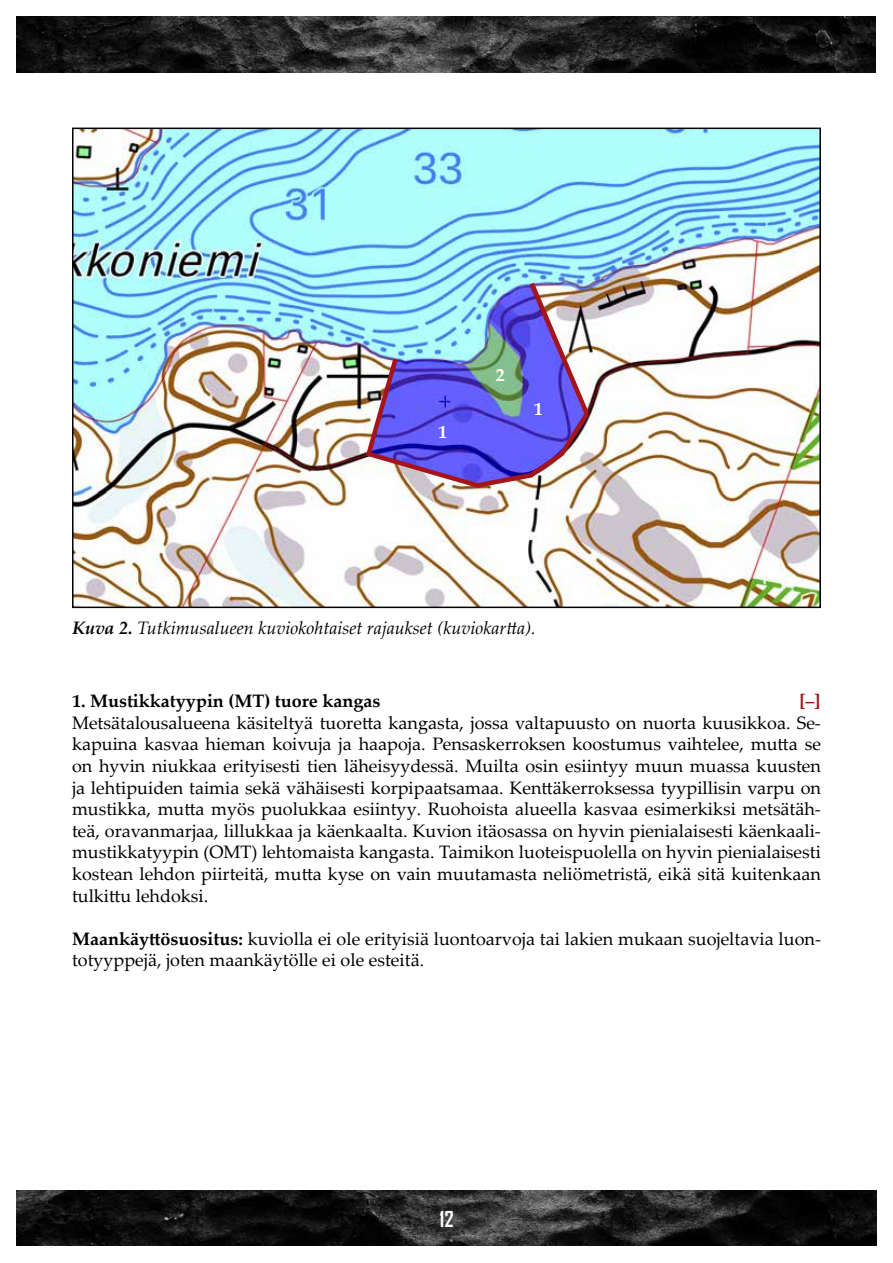
<style>
.page{position:relative;width:893px;height:1263px;background:#fff}
.page>*{position:absolute;margin:0;border:0;box-sizing:border-box;transform-origin:0 0}
.t1{font:700 21px "Agency FB";color:#fff}
.t2{font:18px/21.6px "Palatino Linotype";color:#000;text-align:justify}
.t3{font:italic 18px "Palatino Linotype";color:#000}
.t4{font:700 18px "Palatino Linotype";color:#000}
.t5{font:700 18px "Palatino Linotype";color:#a3151a}
.t6{font:700 18px "Palatino Linotype";color:#fff}
.s1{font-weight:700}
</style>
<div class="page">
<img style="left:17px;top:1191px;width:859px;height:55px">
<img style="left:17px;top:17px;width:859px;height:55px">
<img style="left:75px;top:131px;width:743px;height:474px">
<div style="left:72px;top:128px;width:749px;height:480px;border:2px solid #000"></div>
<img style="left:361px;top:278px;width:232px;height:213px">
<p class="t6" style="left:438px;top:419px;width:10px">1</p>
<p class="t6" style="left:496px;top:362px;width:10px">2</p>
<p class="t6" style="left:534px;top:396px;width:10px">1</p>
<p class="t3" style="left:72px;top:615px;width:465px"><span class="s1">Kuva 2.</span> Tutkimusalueen kuviokohtaiset rajaukset (kuviokartta).</p>
<p class="t4" style="left:72px;top:688px;width:310px">1. Mustikkatyypin (MT) tuore kangas</p>
<p class="t5" style="left:800px;top:688px;width:22px">[–]</p>
<p class="t2" style="left:72px;top:711px;width:750px">Metsätalousalueena käsiteltyä tuoretta kangasta, jossa valtapuusto on nuorta kuusikkoa. Se&shy;kapuina kasvaa hieman koivuja ja haapoja. Pensaskerroksen koostumus vaihtelee, mutta se on hyvin niukkaa erityisesti tien läheisyydessä. Muilta osin esiintyy muun muassa kuusten ja lehtipuiden taimia sekä vähäisesti korpipaatsamaa. Kenttäkerroksessa tyypillisin varpu on mustikka, mutta myös puolukkaa esiintyy. Ruohoista alueella kasvaa esimerkiksi metsätäh&shy;teä, oravanmarjaa, lillukkaa ja käenkaalta. Kuvion itäosassa on hyvin pienialaisesti käenkaali&shy;mustikkatyypin (OMT) lehtomaista kangasta. Taimikon luoteispuolella on hyvin pienialaisesti kostean lehdon piirteitä, mutta kyse on vain muutamasta neliömetristä, eikä sitä kuitenkaan tulkittu lehdoksi.</p>
<p class="t2" style="left:72px;top:927px;width:750px"><span class="s1">Maankäyttösuositus:</span> kuviolla ei ole erityisiä luontoarvoja tai lakien mukaan suojeltavia luon&shy;totyyppejä, joten maankäytölle ei ole esteitä.</p>
<p class="t1" style="left:439px;top:1206px;width:16px">12</p>
</div>
